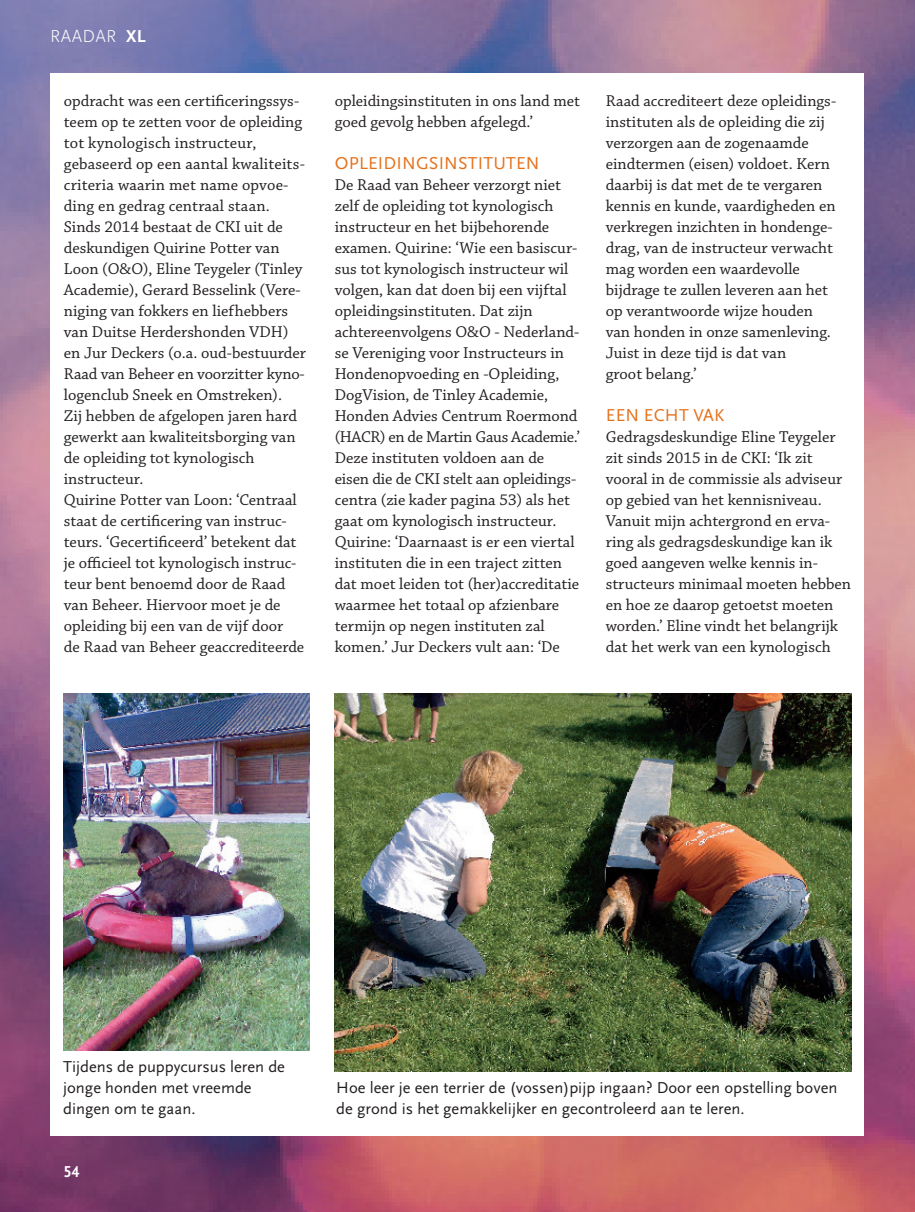
<style>
.page{position:relative;width:915px;height:1212px;background:#fff}
.page>*{position:absolute;margin:0;border:0;box-sizing:border-box;transform-origin:0 0}
.Tussenkop{font:18px "Scala Sans Pro";letter-spacing:.01em;color:#e4721d}
.t1{font:300 18px "Scala Sans Pro";letter-spacing:.02em;color:#fff}
.Plt{font:16.5px/21px "Chaparral Pro";color:#231f20}
.Bijschrift{font:16.5px/21px "Scala Sans Pro";color:#231f20}
.t2{font:700 16.5px "Scala Sans Pro";color:#fff;scale:.95 1}
.s1{font-weight:700}
</style>
<div class="page">
<img style="left:0;top:0;width:914px;height:1212px">
<div style="left:50px;top:73px;width:813px;height:1062px;background:#fff"></div>
<img style="left:334px;top:694px;width:516px;height:378px">
<img style="left:64px;top:694px;width:245px;height:357px">
<p class="t1" style="left:50px;top:26px;width:97px">RAADAR <span class="s1">XL</span></p>
<p class="Plt" style="left:64px;top:90px;width:242px">opdracht was een certificeringssys&shy;teem op te zetten voor de opleiding tot kynologisch instructeur, gebaseerd op een aantal kwaliteits&shy;criteria waarin met name opvoe&shy;ding en gedrag centraal staan.</p>
<p class="Plt" style="left:64px;top:216px;width:240px">Sinds 2014 bestaat de CKI uit de deskundigen Quirine Potter van Loon (O&amp;O), Eline Teygeler (Tinley Academie), Gerard Besselink (Vere-</p>
<p class="Plt" style="left:64px;top:300px;width:226px">niging van fokkers en liefhebbers van Duitse Herdershonden VDH)</p>
<p class="Plt" style="left:64px;top:342px;width:243px">en Jur Deckers (o.a. oud-bestuurder<br>Raad van Beheer en voorzitter kyno-</p>
<p class="Plt" style="left:64px;top:384px;width:220px">logenclub Sneek en Omstreken).</p>
<p class="Plt" style="left:64px;top:405px;width:234px">Zij hebben de afgelopen jaren hard gewerkt aan kwaliteitsborging van de opleiding tot kynologisch instructeur.</p>
<p class="Plt" style="left:64px;top:489px;width:234px">Quirine Potter van Loon: ‘Centraal staat de certificering van instruc&shy;teurs. ‘Gecertificeerd’ betekent dat je officieel tot kynologisch instruc&shy;teur bent benoemd door de Raad van Beheer. Hiervoor moet je de opleiding bij een van de vijf door</p>
<p class="Plt" style="left:64px;top:636px;width:242px">de Raad van Beheer geaccrediteerde</p>
<p class="Plt" style="left:334px;top:90px;width:247px">opleidingsinstituten in ons land met goed gevolg hebben afgelegd.’</p>
<p class="Tussenkop" style="left:335px;top:152px;width:206px">OPLEIDINGSINSTITUTEN</p>
<p class="Plt" style="left:334px;top:174px;width:247px">De Raad van Beheer verzorgt niet zelf de opleiding tot kynologisch instructeur en het bijbehorende examen. Quirine: ‘Wie een basiscur&shy;sus tot kynologisch instructeur wil volgen, kan dat doen bij een vijftal opleidingsinstituten. Dat zijn achtereenvolgens O&amp;O - Nederland&shy;se Vereniging voor Instructeurs in Hondenopvoeding en -Opleiding, DogVision, de Tinley Academie, Honden Advies Centrum Roermond (HACR) en de Martin Gaus Academie.’ Deze instituten voldoen aan de eisen die de CKI stelt aan opleidings-</p>
<p class="Plt" style="left:334px;top:489px;width:237px">centra (zie kader pagina 53) als het gaat om kynologisch instructeur.</p>
<p class="Plt" style="left:334px;top:531px;width:246px">Quirine: ‘Daarnaast is er een viertal instituten die in een traject zitten dat moet leiden tot (her)accreditatie waarmee het totaal op afzienbare termijn op negen instituten zal komen.’ Jur Deckers vult aan: ‘De</p>
<p class="Plt" style="left:605px;top:90px;width:232px">Raad accrediteert deze opleidings&shy;instituten als de opleiding die zij verzorgen aan de zogenaamde eindtermen (eisen) voldoet. Kern daarbij is dat met de te vergaren kennis en kunde, vaardigheden en verkregen inzichten in hondenge&shy;drag, van de instructeur verwacht mag worden een waardevolle bijdrage te zullen leveren aan het</p>
<p class="Plt" style="left:605px;top:300px;width:209px">op verantwoorde wijze houden</p>
<p class="Plt" style="left:605px;top:321px;width:227px">van honden in onze samenleving.</p>
<p class="Plt" style="left:605px;top:342px;width:182px">Juist in deze tijd is dat van</p>
<p class="Plt" style="left:605px;top:363px;width:92px">groot belang.’</p>
<p class="Tussenkop" style="left:605px;top:404px;width:120px">EEN ECHT VAK</p>
<p class="Plt" style="left:605px;top:426px;width:247px">Gedragsdeskundige Eline Teygeler zit sinds 2015 in de CKI: ‘Ik zit vooral in de commissie als adviseur op gebied van het kennisniveau.<br>Vanuit mijn achtergrond en erva&shy;ring als gedragsdeskundige kan ik goed aangeven welke kennis in&shy;structeurs minimaal moeten hebben en hoe ze daarop getoetst moeten worden.’ Eline vindt het belangrijk dat het werk van een kynologisch</p>
<p class="Bijschrift" style="left:63px;top:1056px;width:223px">Tijdens de puppycursus leren de jonge honden met vreemde</p>
<p class="Bijschrift" style="left:63px;top:1098px;width:134px">dingen om te gaan.</p>
<p class="t2" style="left:64px;top:1161px;width:17px">54</p>
<p class="Bijschrift" style="left:336px;top:1077px;width:502px">Hoe leer je een terrier de (vossen)pijp ingaan? Door een opstelling boven de grond is het gemakkelijker en gecontroleerd aan te leren.</p>
</div>
